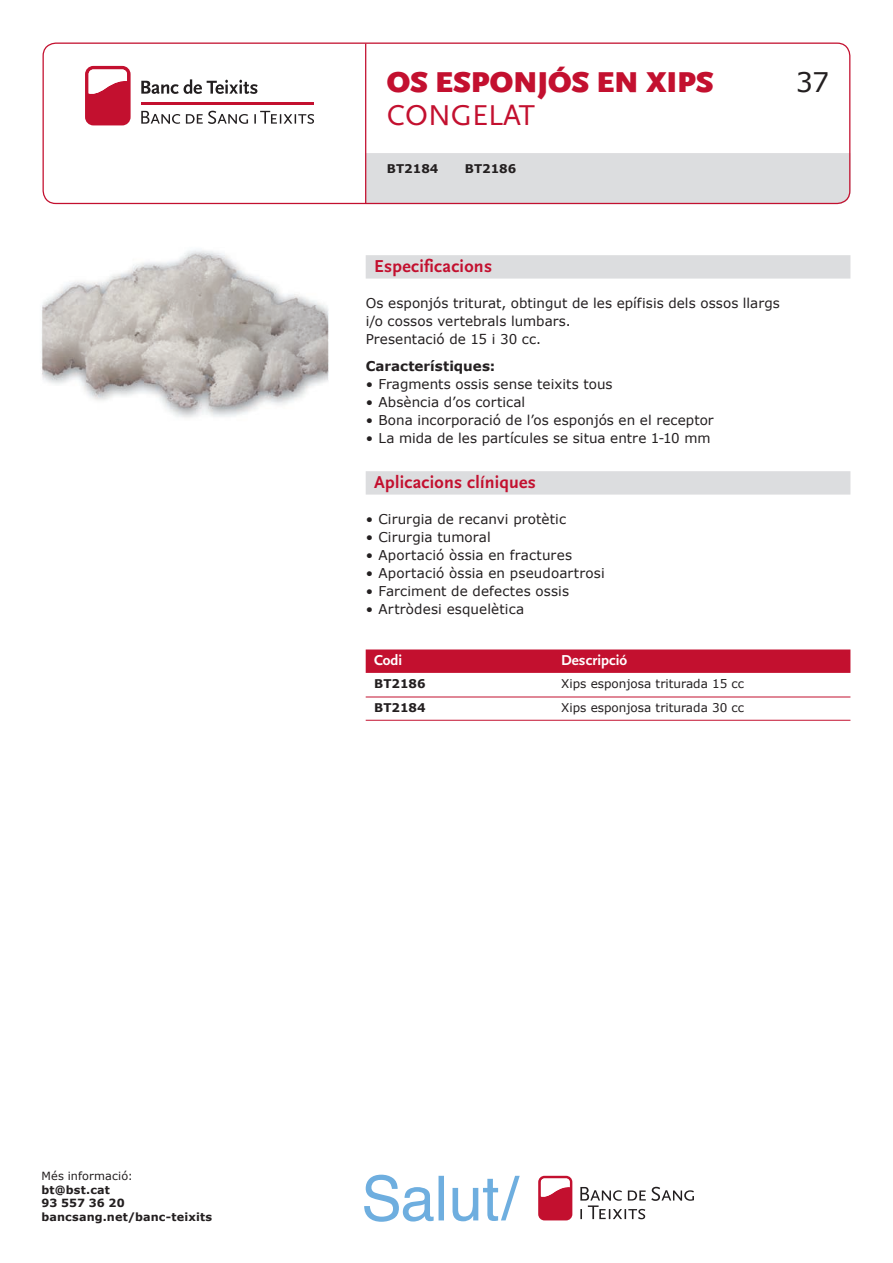
<style>
.page{position:relative;width:893px;height:1263px;background:#fff}
.page>*{position:absolute;margin:0;border:0;box-sizing:border-box;transform-origin:0 0}
.t1{font:900 30px "Scala Sans";letter-spacing:-.005em;color:#c3102f}
.t2{font:30px "Scala Sans";color:#c3102f}
.t3{font:27px "Verdana";color:#231f20}
.t4{font:700 18px "Scala Sans";letter-spacing:.015em;color:#c3102f}
.t5{font:700 15px "Scala Sans";color:#fff}
.t6{font:13.5px/18px "Verdana";letter-spacing:.005em;color:#231f20}
.t7{font:700 13.5px "Verdana";color:#231f20}
.t8{font:12px "Verdana";color:#231f20}
.t9{font:700 12px "Verdana";color:#231f20}
.t10{font:700 11.25px/13.5px "Verdana";letter-spacing:.01em;color:#231f20}
.t11{font:11.25px "Verdana";letter-spacing:.01em;color:#231f20}
</style>
<div class="page">
<div style="left:366px;top:153px;width:484px;height:51px;background:#dcdddf"></div>
<div style="left:43px;top:43px;width:807px;height:161px;border:1px solid #c3102f;border-radius:13px"></div>
<hr style="left:365px;top:44px;width:1px;height:159px;background:#c3102f">
<svg style="left:85px;top:66px;width:46px;height:59px"></svg>
<svg style="left:141px;top:79px;width:173px;height:45px"></svg>
<svg style="left:580px;top:1187px;width:114px;height:32px"></svg>
<svg style="left:538px;top:1176px;width:34px;height:44px"></svg>
<svg style="left:364px;top:1175px;width:156px;height:47px"></svg>
<div style="left:366px;top:255px;width:484px;height:24px;background:#dcdddf"></div>
<div style="left:366px;top:471px;width:484px;height:24px;background:#dcdddf"></div>
<div style="left:366px;top:649px;width:484px;height:24px;background:#c3102f"></div>
<hr style="left:366px;top:696px;width:484px;height:1px;background:#c3102f">
<hr style="left:366px;top:720px;width:484px;height:1px;background:#c3102f">
<img style="left:41px;top:250px;width:288px;height:168px">
<h1 class="t1" style="left:387px;top:66px;width:328px">OS ESPONJÓS EN XIPS</h1>
<h2 class="t3" style="left:796px;top:64px;width:35px">37</h2>
<h1 class="t2" style="left:387px;top:99px;width:149px">CONGELAT</h1>
<p class="t9" style="left:387px;top:160px;width:53px">BT2184</p>
<p class="t9" style="left:465px;top:160px;width:53px">BT2186</p>
<h3 class="t4" style="left:374px;top:257px;width:119px">Especificacions</h3>
<p class="t6" style="left:366px;top:294px;width:416px">Os esponjós triturat, obtingut de les epífisis dels ossos llargs i/o cossos vertebrals lumbars.<br>Presentació de 15 i 30 cc.</p>
<p class="t7" style="left:366px;top:357px;width:131px">Característiques:</p>
<p class="t6" style="left:366px;top:375px;width:248px">• Fragments ossis sense teixits tous</p>
<p class="t6" style="left:366px;top:393px;width:161px">• Absència d’os cortical</p>
<p class="t6" style="left:366px;top:411px;width:349px">• Bona incorporació de l’os esponjós en el receptor</p>
<p class="t6" style="left:366px;top:429px;width:346px">• La mida de les partícules se situa entre 1-10 mm</p>
<h3 class="t4" style="left:374px;top:473px;width:163px">Aplicacions clíniques</h3>
<p class="t6" style="left:366px;top:510px;width:202px">• Cirurgia de recanvi protètic</p>
<p class="t6" style="left:366px;top:528px;width:127px">• Cirurgia tumoral</p>
<p class="t6" style="left:366px;top:546px;width:208px">• Aportació òssia en fractures</p>
<p class="t6" style="left:366px;top:564px;width:241px">• Aportació òssia en pseudoartrosi</p>
<p class="t6" style="left:366px;top:582px;width:205px">• Farciment de defectes ossis</p>
<p class="t6" style="left:366px;top:600px;width:160px">• Artròdesi esquelètica</p>
<p class="t5" style="left:374px;top:652px;width:30px">Codi</p>
<p class="t5" style="left:561px;top:652px;width:67px">Descripció</p>
<p class="t9" style="left:374px;top:676px;width:53px">BT2186</p>
<p class="t8" style="left:561px;top:676px;width:184px">Xips esponjosa triturada 15 cc</p>
<p class="t9" style="left:374px;top:699px;width:53px">BT2184</p>
<p class="t8" style="left:561px;top:699px;width:184px">Xips esponjosa triturada 30 cc</p>
<p class="t11" style="left:42px;top:1168px;width:93px">Més informació:</p>
<p class="t10" style="left:42px;top:1182px;width:172px">bt@bst.cat<br>93 557 36 20 bancsang.net/banc-teixits</p>
</div>
